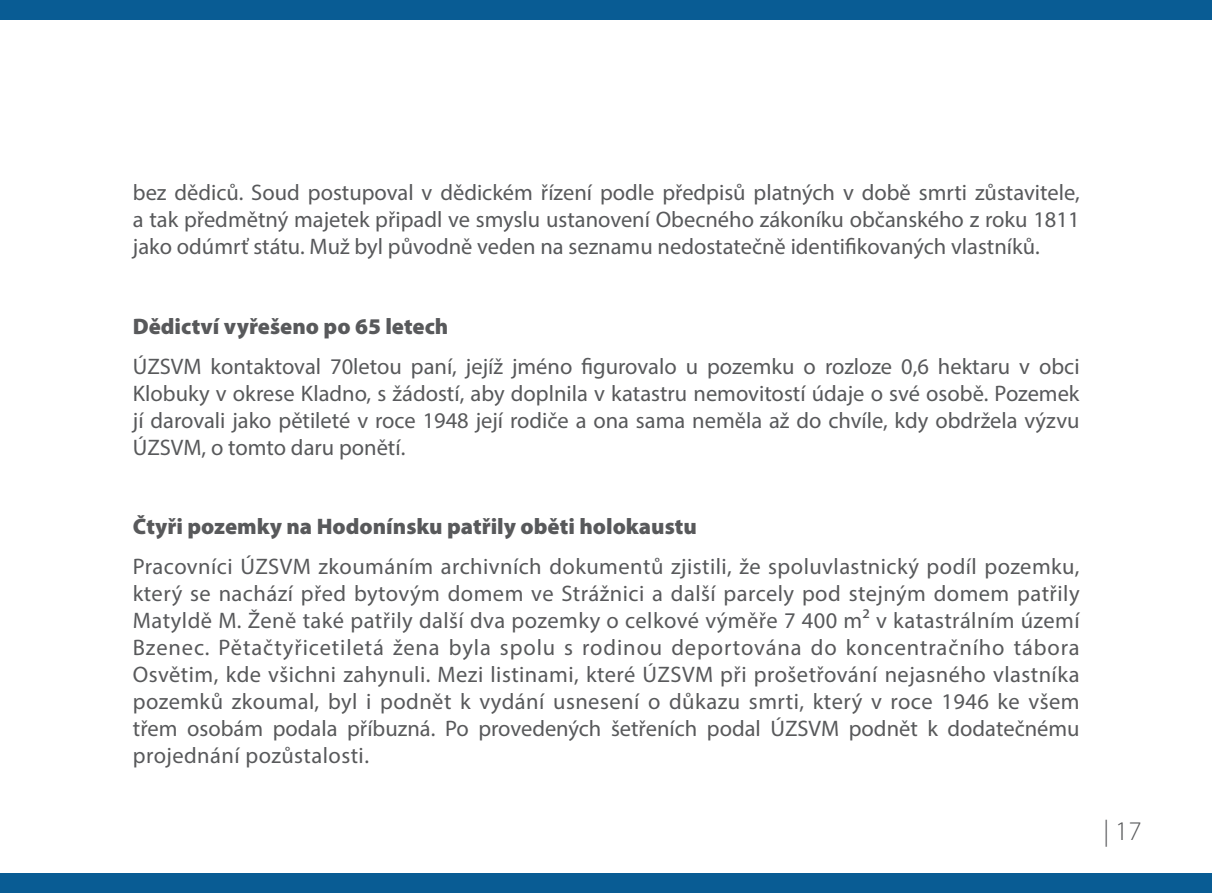
<style>
.page{position:relative;width:1212px;height:893px;background:#fff}
.page>*{position:absolute;margin:0;border:0;box-sizing:border-box;transform-origin:0 0}
.t1{font:300 27px "Myriad Pro";color:#58595b}
.t2{font:22.5px/27px "Myriad Pro";color:#58595b;text-align:justify}
.t3{font:900 22.5px "Myriad Pro";color:#58595b}
</style>
<div class="page">
<div style="left:0;top:874px;width:1212px;height:19px;background:#095c94"></div>
<div style="left:0;top:0;width:1212px;height:19px;background:#095c94"></div>
<p class="t2" style="left:133px;top:179px;width:948px">bez dědiců. Soud postupoval v dědickém řízení podle předpisů platných v době smrti zůstavitele, a tak předmětný majetek připadl ve smyslu ustanovení Obecného zákoníku občanského z roku 1811 jako odúmrť státu. Muž byl původně veden na seznamu nedostatečně identifikovaných vlastníků.</p>
<p class="t3" style="left:133px;top:311px;width:317px">Dědictví vyřešeno po 65 letech</p>
<p class="t2" style="left:133px;top:352px;width:948px">ÚZSVM kontaktoval 70letou paní, jejíž jméno figurovalo u pozemku o rozloze 0,6 hektaru v obci Klobuky v okrese Kladno, s žádostí, aby doplnila v katastru nemovitostí údaje o své osobě. Pozemek jí darovali jako pětileté v roce 1948 její rodiče a ona sama neměla až do chvíle, kdy obdržela výzvu ÚZSVM, o tomto daru ponětí.</p>
<p class="t3" style="left:133px;top:511px;width:565px">Čtyři pozemky na Hodonínsku patřily oběti holokaustu</p>
<p class="t2" style="left:133px;top:552px;width:948px">Pracovníci ÚZSVM zkoumáním archivních dokumentů zjistili, že spoluvlastnický podíl pozemku, který se nachází před bytovým domem ve Strážnici a další parcely pod stejným domem patřily Matyldě M. Ženě také patřily další dva pozemky o celkové výměře 7 400 m² v katastrálním území Bzenec. Pětačtyřicetiletá žena byla spolu s rodinou deportována do koncentračního tábora Osvětim, kde všichni zahynuli. Mezi listinami, které ÚZSVM při prošetřování nejasného vlastníka pozemků zkoumal, byl i podnět k vydání usnesení o důkazu smrti, který v roce 1946 ke všem třem osobám podala příbuzná. Po provedených šetřeních podal ÚZSVM podnět k dodatečnému projednání pozůstalosti.</p>
<p class="t1" style="left:1103px;top:815px;width:39px">| 17</p>
</div>
